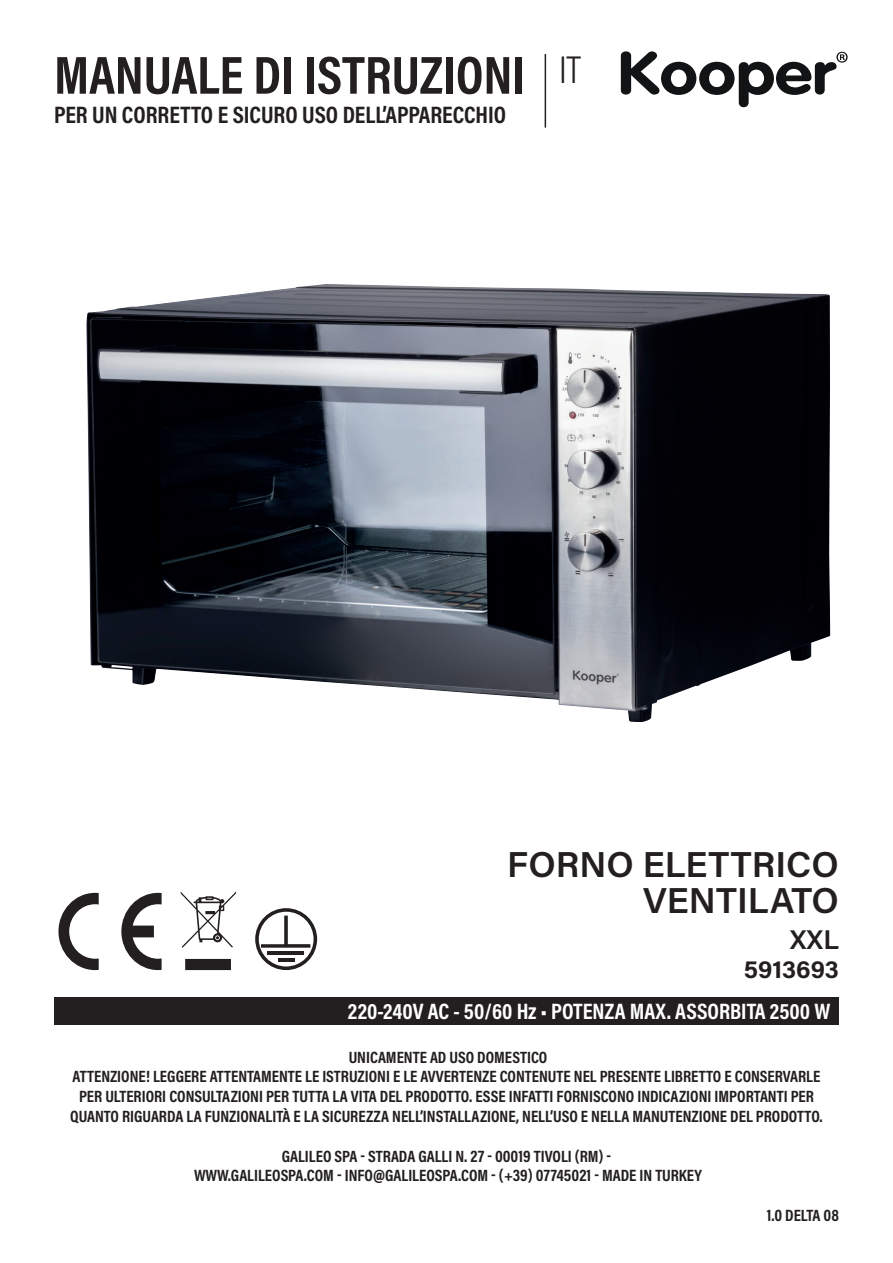
<style>
.page{position:relative;width:893px;height:1263px;background:#fff}
.page>*{position:absolute;margin:0;border:0;box-sizing:border-box;transform-origin:0 0}
.t1{font:700 54px "Acumin Pro Cond";color:#231f20}
.t2{font:300 39px "Acumin Pro Cond";color:#231f20}
.t3{font:600 36px "Acumin Pro";color:#231f20}
.t4{font:600 27px "Acumin Pro";color:#231f20}
.t5{font:700 24px "Acumin Pro Cond";color:#231f20}
.t6{font:700 24px "Acumin Pro";color:#231f20}
.t7{font:700 22.5px "Acumin Pro Cond";color:#fff}
.t8{font:700 16.5px/19.8px "Acumin Pro Cond";color:#231f20;text-align:center}
</style>
<div class="page">
<img style="left:86px;top:284px;width:744px;height:438px">
<div style="left:54px;top:997px;width:785px;height:28px;background:#231f20"></div>
<hr style="left:545px;top:54px;width:1px;height:74px;background:#231f20">
<svg style="left:621px;top:51px;width:227px;height:56px"></svg>
<svg style="left:58px;top:893px;width:41px;height:77px"></svg>
<svg style="left:121px;top:893px;width:41px;height:77px"></svg>
<svg style="left:181px;top:891px;width:55px;height:79px"></svg>
<svg style="left:255px;top:908px;width:62px;height:62px"></svg>
<hr style="left:268px;top:951px;width:36px;height:4px;background:#231f20">
<hr style="left:278px;top:958px;width:16px;height:3px;background:#231f20">
<p class="t1" style="left:54px;top:39px;width:473px">MANUALE DI ISTRUZIONI</p>
<p class="t5" style="left:54px;top:98px;width:454px">PER UN CORRETTO E SICURO USO DELL’APPARECCHIO</p>
<p class="t2" style="left:559px;top:44px;width:23px">IT</p>
<p class="t3" style="left:507px;top:839px;width:333px">FORNO ELETTRICO</p>
<p class="t3" style="left:643px;top:875px;width:197px">VENTILATO</p>
<p class="t4" style="left:790px;top:921px;width:50px">XXL</p>
<p class="t6" style="left:744px;top:952px;width:96px">5913693</p>
<p class="t7" style="left:348px;top:997px;width:484px">220-240V AC - 50/60 Hz • POTENZA MAX. ASSORBITA 2500 W</p>
<p class="t8" style="left:349px;top:1046px;width:200px">UNICAMENTE AD USO DOMESTICO</p>
<p class="t8" style="left:73px;top:1066px;width:749px">ATTENZIONE! LEGGERE ATTENTAMENTE LE ISTRUZIONI E LE AVVERTENZE CONTENUTE NEL PRESENTE LIBRETTO E CONSERVARLE</p>
<p class="t8" style="left:70px;top:1086px;width:754px">PER ULTERIORI CONSULTAZIONI PER TUTTA LA VITA DEL PRODOTTO. ESSE INFATTI FORNISCONO INDICAZIONI IMPORTANTI PER<br>QUANTO RIGUARDA LA FUNZIONALITÀ E LA SICUREZZA NELL’INSTALLAZIONE, NELL’USO E NELLA MANUTENZIONE DEL PRODOTTO.</p>
<p class="t8" style="left:282px;top:1145px;width:331px">GALILEO SPA - STRADA GALLI N. 27 - 00019 TIVOLI (RM) -</p>
<p class="t8" style="left:194px;top:1165px;width:510px">WWW.GALILEOSPA.COM - INFO@GALILEOSPA.COM - (+39) 07745021 - MADE IN TURKEY</p>
<p class="t8" style="left:767px;top:1205px;width:74px">1.0 DELTA 08</p>
</div>
